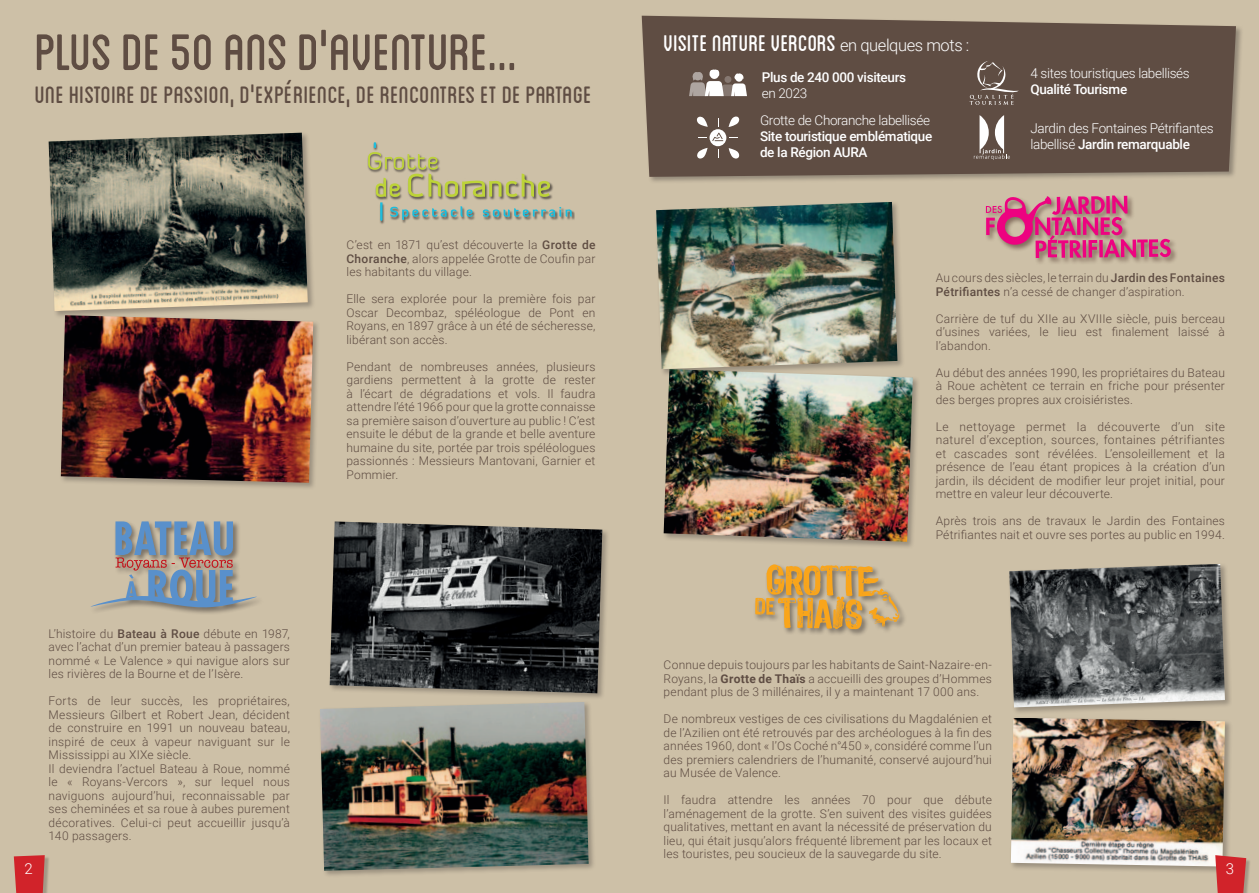
<style>
.page{position:relative;width:1259px;height:893px;background:#cdc0a7}
.page>*{position:absolute;margin:0;border:0;box-sizing:border-box;transform-origin:0 0}
.t1{font:72px "Blanch Caps";letter-spacing:-.01em;color:#5f4d43}
.t2{font:33px "Blanch Caps";letter-spacing:.005em;color:#5f4d43}
.t3{font:31.5px "Blanch Caps";color:#fff}
.t4{font:300 15px "Roboto";color:#fff}
.t5{font:300 13.5px/16.2px "Roboto";letter-spacing:-.025em;color:#fff}
.t6{font:500 13.5px/16.2px "Roboto";letter-spacing:-.025em;color:#fff}
.t7{font:300 12px/13.5px "Roboto";letter-spacing:.015em;color:#5f4d43;text-align:justify}
.s1{font-weight:500}
.s2{font-family:"Roboto";font-weight:300;font-size:16.5px}
.s3{font-weight:700}
</style>
<div class="page">
<div style="left:1009px;top:716px;width:223px;height:158px;background:#231f20;opacity:.3"></div>
<img style="left:1011px;top:718px;width:214px;height:148px">
<div style="left:662px;top:367px;width:258px;height:182px;background:#231f20;opacity:.3"></div>
<img style="left:663px;top:369px;width:250px;height:173px">
<div style="left:654px;top:200px;width:251px;height:177px;background:#231f20;opacity:.3"></div>
<img style="left:656px;top:202px;width:241px;height:167px">
<div style="left:1007px;top:563px;width:225px;height:152px;background:#231f20;opacity:.3"></div>
<img style="left:1009px;top:564px;width:216px;height:143px">
<div style="left:59px;top:313px;width:261px;height:177px;background:#231f20;opacity:.3"></div>
<img style="left:61px;top:318px;width:252px;height:165px">
<div style="left:318px;top:700px;width:278px;height:178px;background:#231f20;opacity:.3"></div>
<img style="left:320px;top:702px;width:268px;height:169px">
<div style="left:328px;top:520px;width:282px;height:181px;background:#231f20;opacity:.3"></div>
<img style="left:330px;top:521px;width:272px;height:172px">
<div style="left:47px;top:131px;width:268px;height:187px;background:#231f20;opacity:.3"></div>
<img style="left:49px;top:133px;width:259px;height:178px">
<div style="left:15px;top:856px;width:35px;height:37px;background:#231f20;opacity:.25"></div>
<svg style="left:14px;top:855px;width:31px;height:38px"></svg>
<div style="left:1216px;top:856px;width:35px;height:37px;background:#231f20;opacity:.25"></div>
<svg style="left:1215px;top:855px;width:31px;height:38px"></svg>
<div style="left:984px;top:194px;width:194px;height:72px;background:#351611;opacity:.49"></div>
<svg style="left:986px;top:195px;width:184px;height:63px"></svg>
<div style="left:753px;top:563px;width:154px;height:74px;background:#231f20;opacity:.49"></div>
<svg style="left:755px;top:564px;width:145px;height:65px"></svg>
<div style="left:640px;top:14px;width:603px;height:171px;background:#231f20;opacity:.35"></div>
<svg style="left:642px;top:16px;width:594px;height:161px;background:#655348"></svg>
<svg style="left:969px;top:61px;width:49px;height:44px;background:#726259"></svg>
<svg style="left:696px;top:116px;width:44px;height:43px;background:#887b74"></svg>
<svg style="left:974px;top:115px;width:36px;height:45px;background:#91857e"></svg>
<svg style="left:689px;top:68px;width:58px;height:28px;background:#a59b95"></svg>
<svg style="left:368px;top:142px;width:204px;height:79px"></svg>
<div style="left:90px;top:520px;width:174px;height:95px;background:#231f20;opacity:.49"></div>
<svg style="left:90px;top:521px;width:167px;height:87px"></svg>
<h1 class="t1" style="left:35px;top:20px;width:485px">Plus de 5O ans d'aventure...</h1>
<h2 class="t2" style="left:35px;top:80px;width:558px">Une histoire de passion, d'expérience, de rencontres et de partage</h2>
<p class="t7" style="left:346px;top:238px;width:250px">C’est en 1871 qu’est découverte la <span class="s1">Grotte de Choranche</span>, alors appelée Grotte de Coufin par les habitants du village.</p>
<p class="t7" style="left:346px;top:292px;width:250px">Elle sera explorée pour la première fois par Oscar Decombaz, spéléologue de Pont en Royans, en 1897 grâce à un été de sécheresse, libérant son accès.</p>
<p class="t7" style="left:346px;top:359px;width:250px">Pendant de nombreuses années, plusieurs gardiens permettent à la grotte de rester à l’écart de dégradations et vols. Il faudra attendre l’été 1966 pour que la grotte connaisse sa première saison d’ouverture au public ! C’est ensuite le début de la grande et belle aventure humaine du site, portée par trois spéléologues passionnés : Messieurs Mantovani, Garnier et Pommier.</p>
<p class="t7" style="left:49px;top:626px;width:243px">L’histoire du <span class="s1">Bateau à Roue</span> débute en 1987, avec l’achat d’un premier bateau à passagers nommé « Le Valence » qui navigue alors sur les rivières de la Bourne et de l’Isère.</p>
<p class="t7" style="left:49px;top:694px;width:243px;text-align:left">Forts de leur succès, les propriétaires, Messieurs Gilbert et Robert Jean, décident de construire en 1991 un nouveau bateau, inspiré de ceux à vapeur naviguant sur le Mississippi au XIXe siècle.<br>Il deviendra l’actuel Bateau à Roue, nommé le « Royans-Vercors », sur lequel nous naviguons aujourd’hui, reconnaissable par ses cheminées et sa roue à aubes purement décoratives. Celui-ci peut accueillir jusqu’à 140 passagers.</p>
<h3 class="t3" style="left:663px;top:29px;width:307px">Visite Nature Vercors <span class="s2">en quelques mots :</span></h3>
<p class="t6" style="left:762px;top:68px;width:146px">Plus de 240 000 visiteurs</p>
<p class="t5" style="left:762px;top:85px;width:47px">en 2023</p>
<p class="t5" style="left:1030px;top:64px;width:161px">4 sites touristiques labellisés</p>
<p class="t6" style="left:1030px;top:81px;width:98px">Qualité Tourisme</p>
<p class="t5" style="left:760px;top:111px;width:171px">Grotte de Choranche labellisée</p>
<p class="t6" style="left:760px;top:128px;width:174px">Site touristique emblématique de la Région AURA</p>
<p class="t5" style="left:1030px;top:119px;width:185px">Jardin des Fontaines Pétrifiantes labellisé <span class="s1">Jardin remarquable</span></p>
<p class="t7" style="left:935px;top:271px;width:291px">Au cours des siècles, le terrain du <span class="s1">Jardin des Fontaines<br>Pétrifiantes</span> n’a cessé de changer d’aspiration.</p>
<p class="t7" style="left:935px;top:311px;width:291px">Carrière de tuf du XIIe au XVIIIe siècle, puis berceau d’usines variées, le lieu est finalement laissé à l’abandon.</p>
<p class="t7" style="left:935px;top:365px;width:291px">Au début des années 1990, les propriétaires du Bateau à Roue achètent ce terrain en friche pour présenter des berges propres aux croisiéristes.</p>
<p class="t7" style="left:935px;top:419px;width:291px">Le nettoyage permet la découverte d’un site naturel d’exception, sources, fontaines pétrifiantes et cascades sont révélées. L’ensoleillement et la présence de l’eau étant propices à la création d’un jardin, ils décident de modifier leur projet initial, pour mettre en valeur leur découverte.</p>
<p class="t7" style="left:935px;top:514px;width:291px">Après trois ans de travaux le Jardin des Fontaines<br>Pétrifiantes nait et ouvre ses portes au public en 1994.</p>
<p class="t7" style="left:663px;top:658px;width:330px">Connue depuis toujours par les habitants de Saint-Nazaire-en-Royans, la <span class="s3">Grotte de Thaïs</span> a accueilli des groupes d’Hommes pendant plus de 3 millénaires, il y a maintenant 17 000 ans.</p>
<p class="t7" style="left:663px;top:712px;width:330px">De nombreux vestiges de ces civilisations du Magdalénien et de l’Azilien ont été retrouvés par des archéologues à la fin des années 1960, dont « l’Os Coché n°450 », considéré comme l’un des premiers calendriers de l’humanité, conservé aujourd’hui au Musée de Valence.</p>
<p class="t7" style="left:663px;top:793px;width:330px">Il faudra attendre les années 70 pour que débute l’aménagement de la grotte. S’en suivent des visites guidées qualitatives, mettant en avant la nécessité de préservation du lieu, qui était jusqu’alors fréquenté librement par les locaux et les touristes, peu soucieux de la sauvegarde du site.</p>
<p class="t4" style="left:24px;top:859px;width:10px">2</p>
<p class="t4" style="left:1226px;top:859px;width:10px">3</p>
</div>
